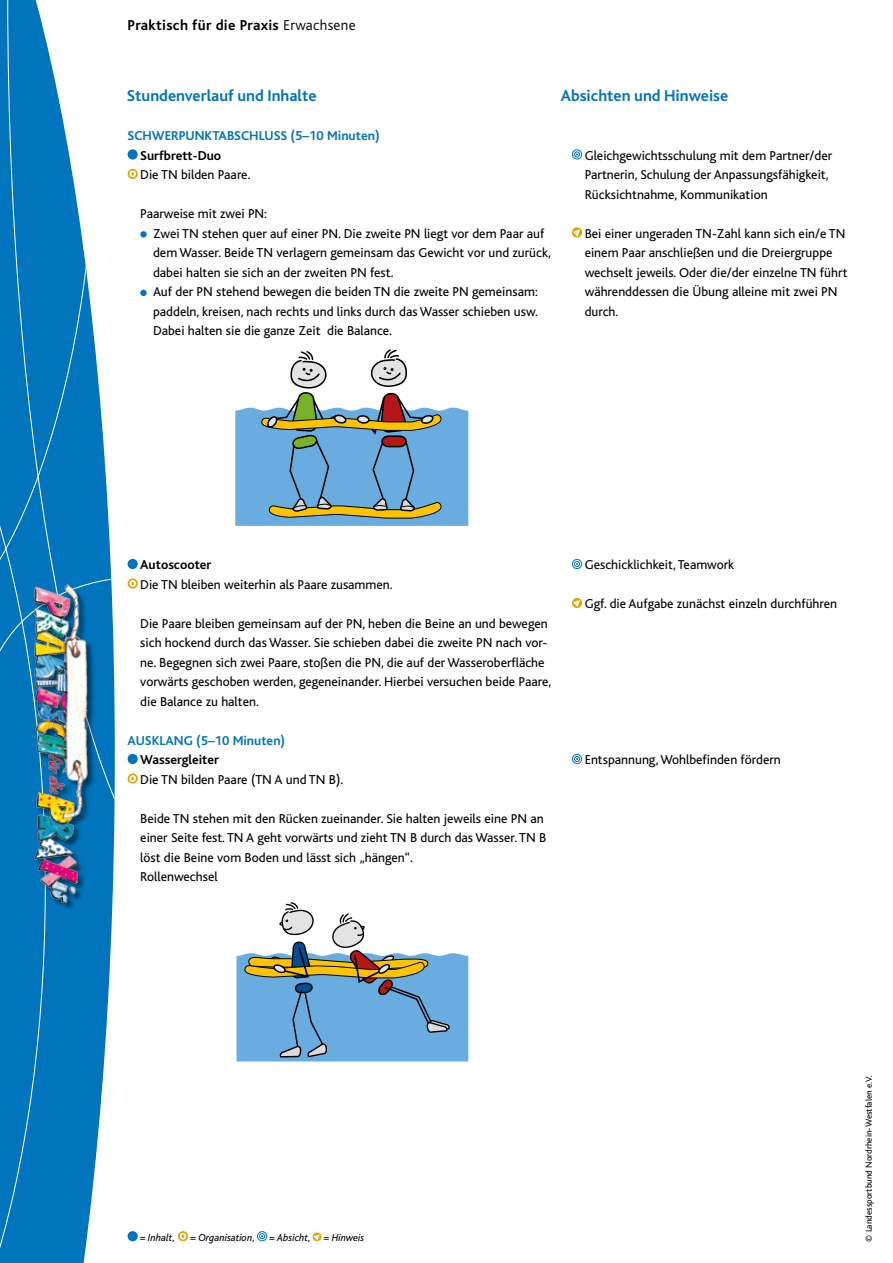
<style>
.page{position:relative;width:893px;height:1263px;background:#fff}
.page>*{position:absolute;margin:0;border:0;box-sizing:border-box;transform-origin:0 0}
.t1{font:700 16.5px "Bliss";color:#0074bc}
.t2{font:700 15px "Bliss";letter-spacing:.02em;color:#000}
.t3{font:13.5px/19.5px "Bliss";color:#000}
.t4{font:700 13.5px "Bliss";color:#0074bc}
.t5{font:700 13.5px "Bliss";color:#000}
.t6{font:italic 10.5px "Bliss";color:#000}
.t7{font:9px "Bliss";color:#000}
.s1{font-weight:300}
</style>
<div class="page">
<div style="left:128px;top:149px;width:10px;height:11px;background:#0074bc;border-radius:50%"></div>
<svg style="left:128px;top:169px;width:10px;height:10px"></svg>
<svg style="left:129px;top:171px;width:7px;height:6px"></svg>
<svg style="left:140px;top:231px;width:7px;height:7px"></svg>
<div style="left:140px;top:290px;width:7px;height:6px;background:#0074bc;border-radius:50%"></div>
<div style="left:128px;top:559px;width:10px;height:10px;background:#0074bc;border-radius:50%"></div>
<svg style="left:128px;top:578px;width:10px;height:11px"></svg>
<svg style="left:129px;top:580px;width:7px;height:7px"></svg>
<div style="left:128px;top:754px;width:10px;height:10px;background:#0074bc;border-radius:50%"></div>
<svg style="left:128px;top:773px;width:10px;height:11px"></svg>
<svg style="left:129px;top:775px;width:7px;height:7px"></svg>
<svg style="left:572px;top:149px;width:10px;height:11px"></svg>
<svg style="left:572px;top:227px;width:11px;height:11px"></svg>
<svg style="left:572px;top:559px;width:10px;height:10px"></svg>
<svg style="left:572px;top:597px;width:11px;height:11px"></svg>
<svg style="left:572px;top:754px;width:10px;height:10px"></svg>
<svg style="left:0;top:0;width:90px;height:301px"></svg>
<svg style="left:0;top:301px;width:115px;height:962px;background:#1e84c3"></svg>
<div style="left:35px;top:585px;width:61px;height:324px;background:#000;opacity:.5"></div>
<img style="left:26px;top:574px;width:62px;height:335px">
<div style="left:128px;top:1231px;width:10px;height:10px;background:#0074bc;border-radius:50%"></div>
<svg style="left:178px;top:1231px;width:10px;height:10px"></svg>
<svg style="left:180px;top:1233px;width:6px;height:6px"></svg>
<svg style="left:257px;top:1231px;width:10px;height:10px"></svg>
<svg style="left:312px;top:1232px;width:10px;height:10px"></svg>
<svg style="left:235px;top:349px;width:233px;height:177px"></svg>
<svg style="left:237px;top:902px;width:231px;height:159px"></svg>
<p class="t2" style="left:128px;top:18px;width:230px">Praktisch für die Praxis <span class="s1">Erwachsene</span></p>
<p class="t1" style="left:127px;top:87px;width:191px">Stundenverlauf und Inhalte</p>
<p class="t1" style="left:561px;top:87px;width:169px">Absichten und Hinweise</p>
<p class="t4" style="left:128px;top:129px;width:254px">SCHWERPUNKTABSCHLUSS (5–10 Minuten)</p>
<p class="t5" style="left:140px;top:148px;width:82px">Surfbrett-Duo</p>
<p class="t3" style="left:140px;top:165px;width:112px">Die TN bilden Paare.</p>
<p class="t3" style="left:153px;top:204px;width:399px;text-indent:-13px">Paarweise mit zwei PN:<br>Zwei TN stehen quer auf einer PN. Die zweite PN liegt vor dem Paar auf dem Wasser. Beide TN verlagern gemeinsam das Gewicht vor und zurück, dabei halten sie sich an der zweiten PN fest.<br>Auf der PN stehend bewegen die beiden TN die zweite PN gemeinsam: paddeln, kreisen, nach rechts und links durch das Wasser schieben usw.<br>Dabei halten sie die ganze Zeit die Balance.</p>
<p class="t3" style="left:585px;top:146px;width:249px">Gleichgewichtsschulung mit dem Partner/der<br>Partnerin, Schulung der Anpassungsfähigkeit,<br>Rücksichtnahme, Kommunikation</p>
<p class="t3" style="left:585px;top:224px;width:264px">Bei einer ungeraden TN-Zahl kann sich ein/e TN einem Paar anschließen und die Dreiergruppe wechselt jeweils. Oder die/der einzelne TN führt währenddessen die Übung alleine mit zwei PN durch.</p>
<p class="t5" style="left:140px;top:558px;width:73px">Autoscooter</p>
<p class="t3" style="left:140px;top:575px;width:254px">Die TN bleiben weiterhin als Paare zusammen.</p>
<p class="t3" style="left:140px;top:614px;width:412px">Die Paare bleiben gemeinsam auf der PN, heben die Beine an und bewegen sich hockend durch das Wasser. Sie schieben dabei die zweite PN nach vor&shy;ne. Begegnen sich zwei Paare, stoßen die PN, die auf der Wasseroberfläche vorwärts geschoben werden, gegeneinander. Hierbei versuchen beide Paare, die Balance zu halten.</p>
<p class="t4" style="left:128px;top:733px;width:159px">AUSKLANG (5–10 Minuten)</p>
<p class="t5" style="left:140px;top:753px;width:80px">Wassergleiter</p>
<p class="t3" style="left:140px;top:770px;width:204px">Die TN bilden Paare (TN A und TN B).</p>
<p class="t3" style="left:140px;top:809px;width:407px">Beide TN stehen mit den Rücken zueinander. Sie halten jeweils eine PN an einer Seite fest. TN A geht vorwärts und zieht TN B durch das Wasser. TN B löst die Beine vom Boden und lässt sich „hängen“.<br>Rollenwechsel</p>
<p class="t3" style="left:585px;top:555px;width:151px">Geschicklichkeit, Teamwork</p>
<p class="t3" style="left:585px;top:594px;width:254px">Ggf. die Aufgabe zunächst einzeln durchführen</p>
<p class="t3" style="left:585px;top:750px;width:198px">Entspannung, Wohlbefinden fördern</p>
<p class="t6" style="left:140px;top:1232px;width:37px">= Inhalt,</p>
<p class="t6" style="left:190px;top:1232px;width:67px">= Organisation,</p>
<p class="t6" style="left:269px;top:1232px;width:96px">= Absicht, = Hinweis</p>
<p class="t7" style="left:864px;top:1242px;width:168px;rotate:-90deg">© Landessportbund Nordrhein-Westfalen e.V.</p>
</div>
